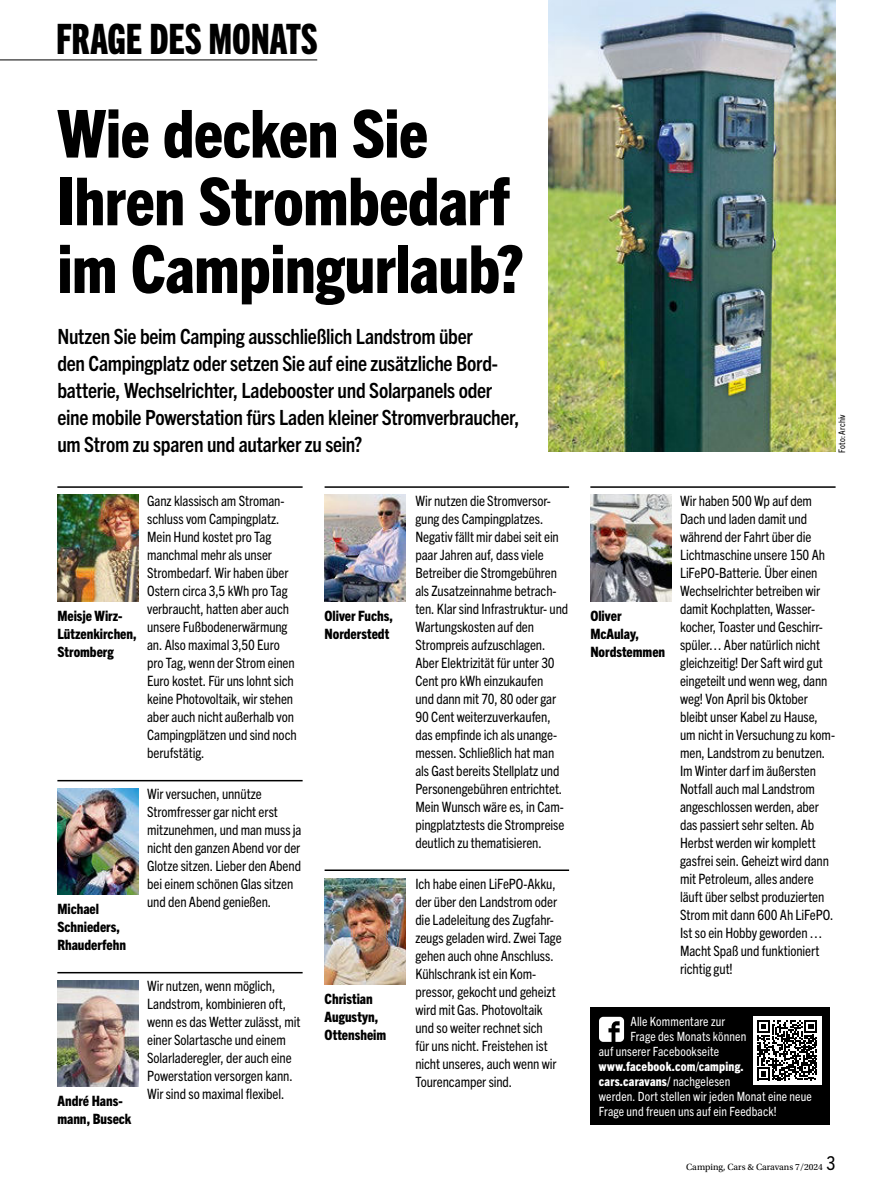
<style>
.page{position:relative;width:893px;height:1191px;background:#fff}
.page>*{position:absolute;margin:0;border:0;box-sizing:border-box;transform-origin:0 0}
.t1{font:800 condensed 66.3px/67.7px "Trade Gothic Next LT Pro";letter-spacing:-.005em;color:#000}
.t2{font:42px "Trade Gothic Next LT Pro Hv Cm";letter-spacing:-.005em;color:#000}
.t3{font:700 condensed 21px/27px "Trade Gothic Next LT Pro";letter-spacing:-.015em;color:#000}
.t4{font:condensed 14.25px/18px "Trade Gothic Next LT Pro";letter-spacing:-.005em;color:#000}
.t5{font:800 condensed 14.25px/18px "Trade Gothic Next LT Pro";color:#000}
.t6{font:condensed 12.75px/15px "Trade Gothic Next LT Pro";letter-spacing:.01em;color:#fff}
.t7{font:9.45px "Utopia Std";color:#000}
.t8{font:condensed 9px "Trade Gothic Next LT Pro";letter-spacing:.01em;color:#000}
.s1{font-weight:800}
.s2{font-family:"Trade Gothic Next LT Pro";font-stretch:condensed;font-size:19.2px}
</style>
<div class="page">
<img style="left:548px;top:0;width:288px;height:452px">
<img style="left:57px;top:788px;width:81px;height:106px">
<img style="left:57px;top:980px;width:81px;height:106px">
<img style="left:57px;top:495px;width:81px;height:106px">
<img style="left:325px;top:495px;width:80px;height:106px">
<img style="left:325px;top:878px;width:80px;height:106px">
<img style="left:590px;top:495px;width:81px;height:106px">
<hr style="left:0;top:60px;width:317px;height:1px;background:#000">
<hr style="left:57px;top:486px;width:246px;height:2px;background:#000">
<hr style="left:325px;top:486px;width:244px;height:2px;background:#000">
<hr style="left:590px;top:486px;width:246px;height:2px;background:#000">
<hr style="left:57px;top:780px;width:246px;height:1px;background:#000">
<hr style="left:57px;top:972px;width:246px;height:1px;background:#000">
<hr style="left:325px;top:869px;width:244px;height:2px;background:#000">
<div style="left:590px;top:1007px;width:240px;height:118px;background:#000"></div>
<svg style="left:599px;top:1016px;width:25px;height:25px"></svg>
<div style="left:753px;top:1016px;width:68px;height:68px;background:#fff"></div>
<svg style="left:757px;top:1020px;width:60px;height:60px"></svg>
<h2 class="t2" style="left:56px;top:15px;width:263px">FRAGE DES MONATS</h2>
<h1 class="t1" style="left:57px;top:106px;width:468px">Wie decken Sie<br>Ihren Strombedarf im Campingurlaub?</h1>
<p class="t3" style="left:57px;top:324px;width:463px">Nutzen Sie beim Camping ausschließlich Landstrom über<br>den Campingplatz oder setzen Sie auf eine zusätzliche Bord&shy;batterie, Wechselrichter, Ladebooster und Solarpanels oder eine mobile Powerstation fürs Laden kleiner Stromverbraucher, um Strom zu sparen und autarker zu sein?</p>
<p class="t4" style="left:147px;top:492px;width:151px">Ganz klassisch am Stroman&shy;schluss vom Campingplatz.<br>Mein Hund kostet pro Tag manchmal mehr als unser<br>Strombedarf. Wir haben über<br>Ostern circa 3,5 kWh pro Tag verbraucht, hatten aber auch unsere Fußbodenerwärmung an. Also maximal 3,50 Euro pro Tag, wenn der Strom einen<br>Euro kostet. Für uns lohnt sich keine Photovoltaik, wir stehen aber auch nicht außerhalb von<br>Campingplätzen und sind noch berufstätig.</p>
<p class="t4" style="left:415px;top:492px;width:154px">Wir nutzen die Stromversor&shy;gung des Campingplatzes.<br>Negativ fällt mir dabei seit ein paar Jahren auf, dass viele<br>Betreiber die Stromgebühren als Zusatzeinnahme betrach&shy;ten. Klar sind Infrastruktur- und<br>Wartungskosten auf den<br>Strompreis aufzuschlagen.<br>Aber Elektrizität für unter 30<br>Cent pro kWh einzukaufen<br>und dann mit 70, 80 oder gar<br>90 Cent weiterzuverkaufen, das empfinde ich als unange&shy;messen. Schließlich hat man als Gast bereits Stellplatz und<br>Personengebühren entrichtet.<br>Mein Wunsch wäre es, in Cam&shy;pingplatztests die Strompreise deutlich zu thematisieren.</p>
<p class="t4" style="left:415px;top:875px;width:148px">Ich habe einen LiFePO-Akku, der über den Landstrom oder die Ladeleitung des Zugfahr&shy;zeugs geladen wird. Zwei Tage gehen auch ohne Anschluss.<br>Kühlschrank ist ein Kom&shy;pressor, gekocht und geheizt wird mit Gas. Photovoltaik und so weiter rechnet sich<br>für uns nicht. Freistehen ist nicht unseres, auch wenn wir<br>Tourencamper sind.</p>
<p class="t5" style="left:57px;top:608px;width:81px">Meisje Wirz-<br>Lützenkirchen,<br>Stromberg</p>
<p class="t5" style="left:325px;top:608px;width:70px">Oliver Fuchs,<br>Norderstedt</p>
<p class="t4" style="left:147px;top:785px;width:156px">Wir versuchen, unnütze<br>Stromfresser gar nicht erst mitzunehmen, und man muss ja nicht den ganzen Abend vor der<br>Glotze sitzen. Lieber den Abend bei einem schönen Glas sitzen und den Abend genießen.</p>
<p class="t5" style="left:57px;top:901px;width:70px">Michael<br>Schnieders,<br>Rhauderfehn</p>
<p class="t4" style="left:147px;top:977px;width:155px">Wir nutzen, wenn möglich,<br>Landstrom, kombinieren oft, wenn es das Wetter zulässt, mit einer Solartasche und einem<br>Solarladeregler, der auch eine<br>Powerstation versorgen kann.<br>Wir sind so maximal flexibel.</p>
<p class="t5" style="left:325px;top:991px;width:63px">Christian<br>Augustyn,<br>Ottensheim</p>
<p class="t5" style="left:57px;top:1093px;width:76px">André Hans&shy;mann, Buseck</p>
<p class="t8" style="left:837px;top:452px;width:40px;rotate:-90deg">Foto: Archiv</p>
<p class="t5" style="left:590px;top:608px;width:76px">Oliver<br>McAulay,<br>Nordstemmen</p>
<p class="t4" style="left:680px;top:492px;width:156px">Wir haben 500 Wp auf dem<br>Dach und laden damit und während der Fahrt über die<br>Lichtmaschine unsere 150 Ah<br>LiFePO-Batterie. Über einen<br>Wechselrichter betreiben wir damit Kochplatten, Wasser&shy;kocher, Toaster und Geschirr&shy;spüler… Aber natürlich nicht gleichzeitig! Der Saft wird gut eingeteilt und wenn weg, dann weg! Von April bis Oktober bleibt unser Kabel zu Hause, um nicht in Versuchung zu kom&shy;men, Landstrom zu benutzen.<br>Im Winter darf im äußersten<br>Notfall auch mal Landstrom angeschlossen werden, aber das passiert sehr selten. Ab<br>Herbst werden wir komplett gasfrei sein. Geheizt wird dann mit Petroleum, alles andere läuft über selbst produzierten<br>Strom mit dann 600 Ah LiFePO.<br>Ist so ein Hobby geworden …<br>Macht Spaß und funktioniert richtig gut!</p>
<p class="t6" style="left:630px;top:1014px;width:96px">Alle Kommentare zur</p>
<p class="t6" style="left:630px;top:1029px;width:117px">Frage des Monats können</p>
<p class="t6" style="left:599px;top:1044px;width:122px">auf unserer Facebookseite</p>
<p class="t6" style="left:599px;top:1059px;width:214px"><span class="s1">www.facebook.com/camping. cars.caravans/</span> nachgelesen<br>werden. Dort stellen wir jeden Monat eine neue Frage und freuen uns auf ein Feedback!</p>
<p class="t7" style="left:686px;top:1163px;width:151px">Camping, Cars &amp; Caravans 7/2024 <span class="s2">3</span></p>
</div>
